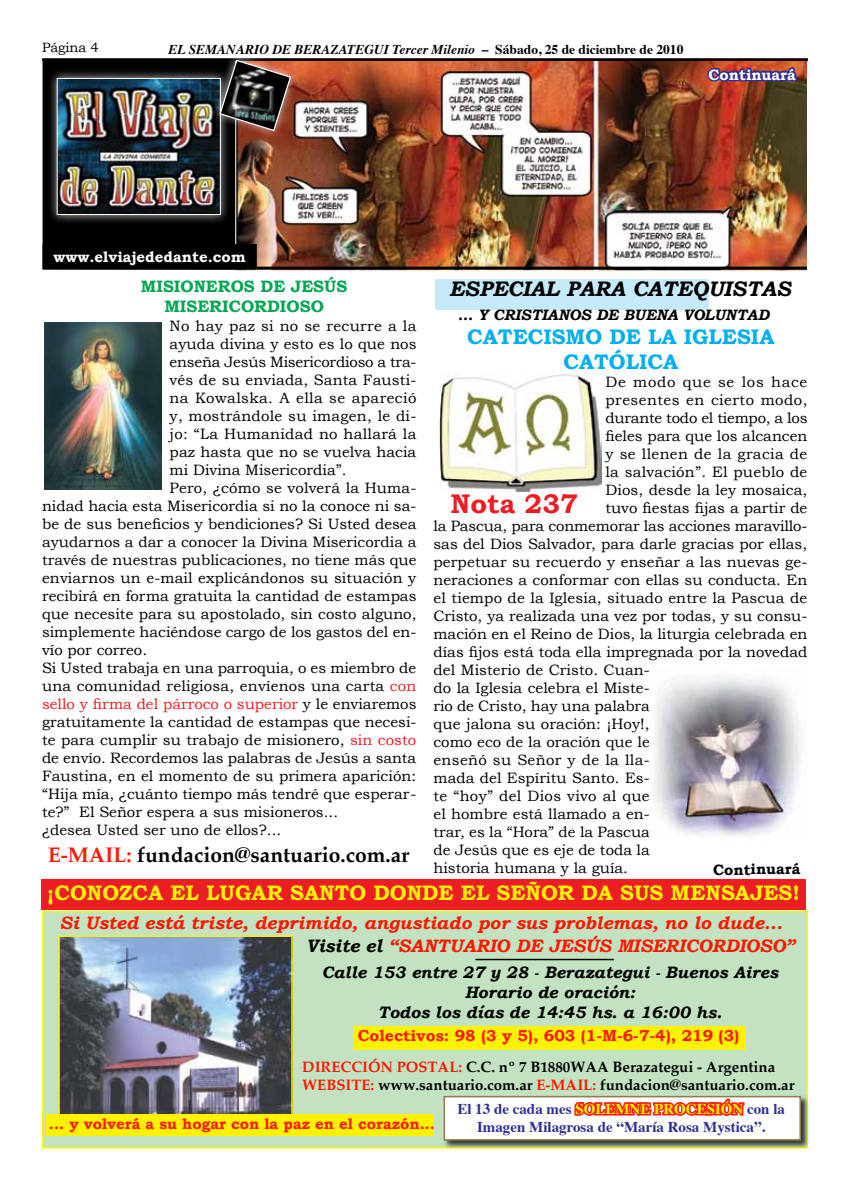
<style>
.page{position:relative;width:851px;height:1191px;background:#fff}
.page>*{position:absolute;margin:0;border:0;box-sizing:border-box;transform-origin:0 0}
.t1{font:700 27px "Bookman Old Style";color:#ed1d24}
.t2{font:700 21px "Bookman Old Style";color:#fff200}
.t3{font:700 21px "Palatino";color:#000}
.t4{font:700 21px/25.2px "Bookman Old Style";color:#00aeef;text-align:center}
.t5{font:italic 700 21px "Bookman Old Style";color:#000}
.t6{font:italic 700 18px "Bookman Old Style";color:#ff1900}
.t7{font:italic 700 16.5px/19.8px "Bookman Old Style";color:#000;text-align:center}
.t8{font:700 16.5px/19.8px "Bookman Old Style";color:#00a651;text-align:center}
.t9{font:700 15.9px "Bookman Old Style";color:#ff1900}
.t10{font:15px "Bookman Old Style";color:#000}
.t11{font:700 15px/18px "Palatino";color:#000}
.t12{font:15px "Bookman Old Style";letter-spacing:.02em;color:#000}
.t13{font:700 15px/18px "Times";color:#2e3092;text-align:center}
.t14{font:15px "Bookman Old Style";letter-spacing:.025em;color:#000}
.t15{font:15px "Bookman Old Style";color:#ed1d24}
.t16{font:700 15px "Bookman Old Style";color:#ff1900}
.t17{font:700 15px "Bookman Old Style";color:#fff}
.t18{font:italic 700 15px "Bookman Old Style";color:#000}
.t19{font:15px "Bookman Old Style";letter-spacing:.03em;color:#000}
.t20{font:15px "Bookman Old Style";letter-spacing:.045em;color:#000}
.t21{font:700 15px "Bookman Old Style";letter-spacing:-.005em;color:#000300}
.t22{font:italic 700 13.5px "Times";color:#000}
.t23{font:13.5px "Bookman Old Style";color:#000}
.s1{font-style:normal}
.s2{color:#ed1d24}
.s3{color:#000}
.s4{color:#ff1900}
.s5{color:#fff200}
</style>
<div class="page">
<hr style="left:42px;top:58px;width:765px;height:3px;background:#000">
<img style="left:235px;top:61px;width:571px;height:210px">
<svg style="left:705px;top:65px;width:93px;height:19px;background:#6e3d61"></svg>
<div style="left:41px;top:879px;width:764px;height:30px;background:#ed1d24"></div>
<div style="left:42px;top:911px;width:765px;height:237px;background:#c3e2c2;border:2px solid #fff200"></div>
<div style="left:443px;top:1095px;width:366px;height:54px;background:#000;opacity:.75"></div>
<div style="left:443px;top:1095px;width:357px;height:45px;background:#fff;border:2px solid #94784e"></div>
<img style="left:61px;top:938px;width:229px;height:176px">
<div style="left:58px;top:935px;width:235px;height:198px;border:2px solid #fff200"></div>
<div style="left:353px;top:1026px;width:392px;height:23px;background:#fff200"></div>
<svg style="left:572px;top:1095px;width:174px;height:21px"></svg>
<hr style="left:475px;top:958px;width:138px;height:2px;background:#000">
<div style="left:46px;top:1114px;width:387px;height:21px;background:#fff200"></div>
<img style="left:44px;top:323px;width:117px;height:167px">
<div style="left:435px;top:280px;width:273px;height:30px;background:#c7eafb"></div>
<img style="left:439px;top:374px;width:162px;height:118px">
<div style="left:43px;top:244px;width:214px;height:26px;border:2px solid #000"></div>
<img style="left:43px;top:58px;width:260px;height:211px">
<img style="left:652px;top:677px;width:148px;height:159px">
<hr style="left:257px;top:267px;width:549px;height:3px;background:#000">
<p class="t23" style="left:42px;top:39px;width:58px">Página 4</p>
<p class="t22" style="left:169px;top:37px;width:516px">EL SEMANARIO DE BERAZATEGUI Tercer Milenio <span class="s1">– Sábado, 25 de diciembre de 2010</span></p>
<p class="t17" style="left:708px;top:66px;width:89px">Continuará</p>
<p class="t17" style="left:53px;top:248px;width:194px">www.elviajededante.com</p>
<p class="t8" style="left:141px;top:276px;width:208px">MISIONEROS DE JESÚS<br>MISERICORDIOSO</p>
<p class="t12" style="left:170px;top:317px;width:248px">No hay paz si no se recurre a la</p>
<p class="t10" style="left:170px;top:335px;width:248px">ayuda divina y esto es lo que nos</p>
<p class="t10" style="left:170px;top:353px;width:248px">enseña Jesús Misericordioso a tra-</p>
<p class="t10" style="left:170px;top:371px;width:248px">vés de su enviada, Santa Fausti-</p>
<p class="t14" style="left:170px;top:389px;width:248px">na Kowalska. A ella se apareció</p>
<p class="t10" style="left:170px;top:407px;width:248px">y, mostrándole su imagen, le di-</p>
<p class="t12" style="left:170px;top:425px;width:248px">jo: “La Humanidad no hallará la</p>
<p class="t10" style="left:170px;top:443px;width:248px">paz hasta que no se vuelva hacia</p>
<p class="t10" style="left:170px;top:461px;width:178px">mi Divina Misericordia”.</p>
<p class="t10" style="left:170px;top:479px;width:248px">Pero, ¿cómo se volverá la Huma-</p>
<p class="t10" style="left:42px;top:497px;width:376px">nidad hacia esta Misericordia si no la conoce ni sa-</p>
<p class="t10" style="left:42px;top:515px;width:376px">be de sus beneficios y bendiciones? Si Usted desea</p>
<p class="t10" style="left:42px;top:533px;width:376px">ayudarnos a dar a conocer la Divina Misericordia a</p>
<p class="t10" style="left:42px;top:551px;width:376px">través de nuestras publicaciones, no tiene más que</p>
<p class="t10" style="left:42px;top:569px;width:376px">enviarnos un e-mail explicándonos su situación y</p>
<p class="t10" style="left:42px;top:587px;width:376px">recibirá en forma gratuita la cantidad de estampas</p>
<p class="t10" style="left:42px;top:605px;width:376px">que necesite para su apostolado, sin costo alguno,</p>
<p class="t10" style="left:42px;top:623px;width:376px">simplemente haciéndose cargo de los gastos del en-</p>
<p class="t10" style="left:42px;top:641px;width:107px">vío por correo.</p>
<p class="t10" style="left:42px;top:659px;width:375px">Si Usted trabaja en una parroquia, o es miembro de</p>
<p class="t10" style="left:42px;top:677px;width:376px">una comunidad religiosa, envíenos una carta <span class="s2">con</span></p>
<p class="t15" style="left:42px;top:695px;width:376px">sello y firma del párroco o superior <span class="s3">y le enviaremos</span></p>
<p class="t10" style="left:42px;top:713px;width:376px">gratuitamente la cantidad de estampas que necesi-</p>
<p class="t10" style="left:42px;top:731px;width:375px">te para cumplir su trabajo de misionero, <span class="s2">sin costo</span></p>
<p class="t10" style="left:42px;top:749px;width:376px">de envío. Recordemos las palabras de Jesús a santa</p>
<p class="t10" style="left:42px;top:767px;width:376px">Faustina, en el momento de su primera aparición:</p>
<p class="t10" style="left:42px;top:785px;width:376px">“Hija mía, ¿cuánto tiempo más tendré que esperar-</p>
<p class="t10" style="left:42px;top:803px;width:297px">te?” El Señor espera a sus misioneros...</p>
<p class="t10" style="left:42px;top:821px;width:241px">¿desea Usted ser uno de ellos?...</p>
<h2 class="t3" style="left:48px;top:843px;width:362px"><span class="s4">E-MAIL:</span> fundacion@santuario.com.ar</h2>
<h2 class="t5" style="left:449px;top:276px;width:343px">ESPECIAL PARA CATEQUISTAS</h2>
<h2 class="t4" style="left:467px;top:324px;width:309px">CATECISMO DE LA IGLESIA<br>CATÓLICA</h2>
<p class="t18" style="left:457px;top:306px;width:313px">... Y CRISTIANOS DE BUENA VOLUNTAD</p>
<p class="t20" style="left:605px;top:373px;width:203px">De modo que se los hace</p>
<p class="t19" style="left:605px;top:391px;width:203px">presentes en cierto modo,</p>
<p class="t10" style="left:605px;top:409px;width:203px">durante todo el tiempo, a los</p>
<p class="t10" style="left:605px;top:427px;width:203px">fieles para que los alcancen</p>
<p class="t14" style="left:605px;top:445px;width:203px">y se llenen de la gracia de</p>
<p class="t10" style="left:605px;top:463px;width:203px">la salvación”. El pueblo de</p>
<p class="t10" style="left:605px;top:481px;width:203px">Dios, desde la ley mosaica,</p>
<p class="t10" style="left:605px;top:499px;width:203px">tuvo fiestas fijas a partir de</p>
<p class="t10" style="left:433px;top:517px;width:375px">la Pascua, para conmemorar las acciones maravillo-</p>
<p class="t10" style="left:433px;top:535px;width:375px">sas del Dios Salvador, para darle gracias por ellas,</p>
<p class="t10" style="left:433px;top:553px;width:375px">perpetuar su recuerdo y enseñar a las nuevas ge-</p>
<p class="t10" style="left:433px;top:571px;width:375px">neraciones a conformar con ellas su conducta. En</p>
<p class="t10" style="left:433px;top:589px;width:375px">el tiempo de la Iglesia, situado entre la Pascua de</p>
<p class="t10" style="left:433px;top:607px;width:375px">Cristo, ya realizada una vez por todas, y su consu-</p>
<p class="t10" style="left:433px;top:625px;width:375px">mación en el Reino de Dios, la liturgia celebrada en</p>
<p class="t10" style="left:433px;top:643px;width:375px">días fijos está toda ella impregnada por la novedad</p>
<p class="t10" style="left:433px;top:661px;width:218px">del Misterio de Cristo. Cuan-</p>
<p class="t10" style="left:433px;top:679px;width:218px">do la Iglesia celebra el Miste-</p>
<p class="t10" style="left:433px;top:697px;width:218px">rio de Cristo, hay una palabra</p>
<p class="t10" style="left:433px;top:715px;width:218px">que jalona su oración: ¡Hoy!,</p>
<p class="t10" style="left:433px;top:733px;width:218px">como eco de la oración que le</p>
<p class="t12" style="left:433px;top:751px;width:218px">enseñó su Señor y de la lla-</p>
<p class="t10" style="left:433px;top:769px;width:218px">mada del Espíritu Santo. Es-</p>
<p class="t12" style="left:433px;top:787px;width:218px">te “hoy” del Dios vivo al que</p>
<p class="t10" style="left:433px;top:805px;width:218px">el hombre está llamado a en-</p>
<p class="t10" style="left:433px;top:823px;width:218px">trar, es la “Hora” de la Pascua</p>
<p class="t10" style="left:433px;top:841px;width:218px">de Jesús que es eje de toda la</p>
<p class="t10" style="left:433px;top:859px;width:196px">historia humana y la guía.</p>
<h1 class="t1" style="left:450px;top:488px;width:129px">Nota 237</h1>
<p class="t21" style="left:713px;top:860px;width:89px">Continuará</p>
<h2 class="t2" style="left:47px;top:880px;width:754px">¡CONOZCA EL LUGAR SANTO DONDE EL SEÑOR DA SUS MENSAJES!</h2>
<p class="t6" style="left:59px;top:911px;width:724px">Si Usted está triste, deprimido, angustiado por sus problemas, no lo dude...</p>
<p class="t6" style="left:306px;top:935px;width:490px"><span class="s3">Visite el</span> “SANTUARIO DE JESÚS MISERICORDIOSO”</p>
<p class="t7" style="left:322px;top:962px;width:457px">Calle 153 entre 27 y 28 - Berazategui - Buenos Aires<br>Horario de oración:<br>Todos los días de 14:45 hs. a 16:00 hs.</p>
<p class="t9" style="left:357px;top:1026px;width:383px">Colectivos: 98 (3 y 5), 603 (1-M-6-7-4), 219 (3)</p>
<p class="t11" style="left:302px;top:1058px;width:494px"><span class="s4">DIRECCIÓN POSTAL:</span> C.C. nº 7 B1880WAA Berazategui - Argentina<br><span class="s4">WEBSITE:</span> www.santuario.com.ar <span class="s4">E-MAIL:</span> fundacion@santuario.com.ar</p>
<p class="t16" style="left:49px;top:1114px;width:387px">... y volverá a su hogar con la paz en el corazón...</p>
<p class="t13" style="left:457px;top:1098px;width:329px">El 13 de cada mes <span class="s5">SOLEMNE PROCESIÓN</span> con la<br>Imagen Milagrosa de “María Rosa Mystica”.</p>
</div>
